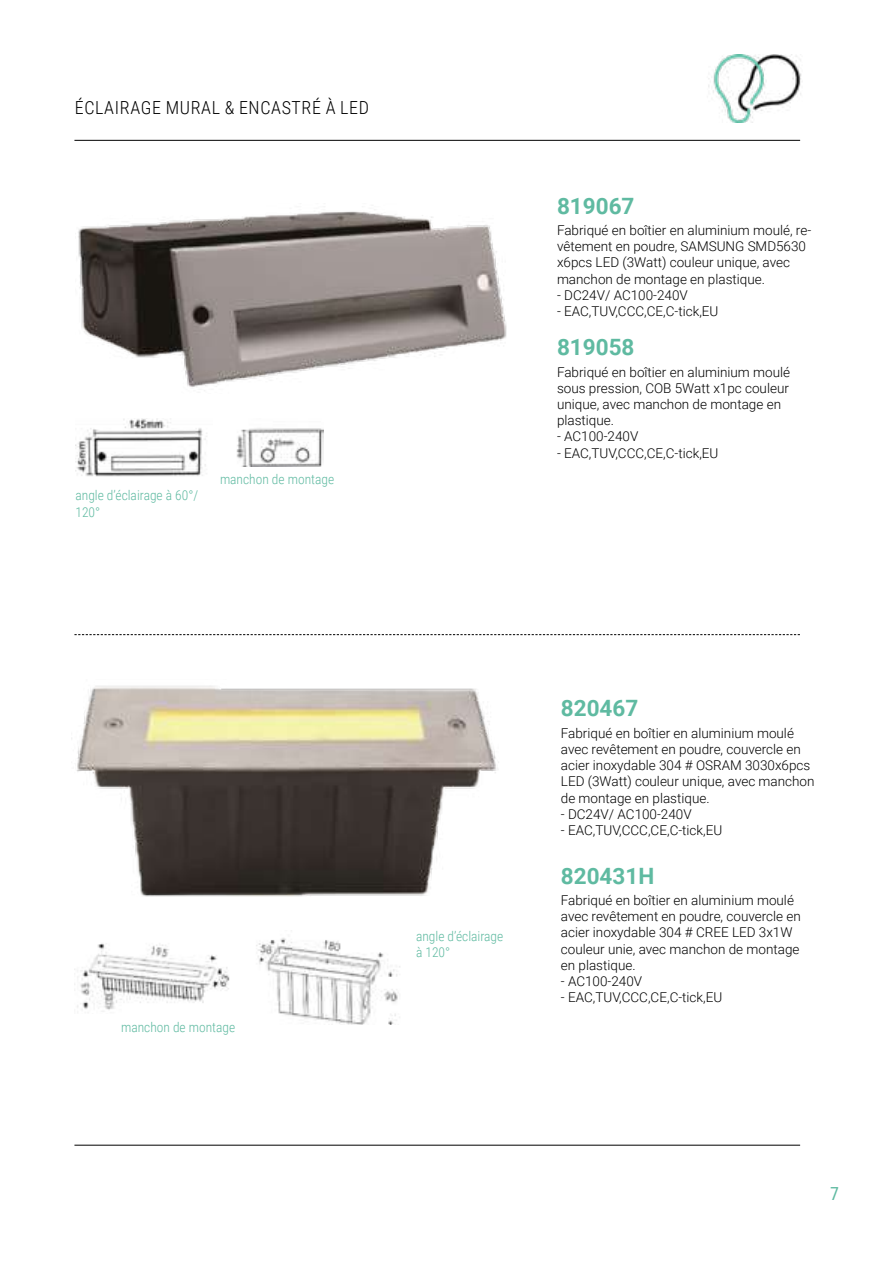
<style>
.page{position:relative;width:893px;height:1263px;background:#fff}
.page>*{position:absolute;margin:0;border:0;box-sizing:border-box;transform-origin:0 0}
.t1{font:700 22.5px "Roboto";color:#5fbaa1}
.t2{font:300 18px "Roboto Condensed";letter-spacing:.035em;color:#000}
.t3{font:18px "Roboto Condensed";color:#5fbaa1}
.t4{font:300 13.5px/16.2px "Roboto";color:#000}
.t5{font:300 13.5px/16.2px "Roboto Condensed";color:#5fbaa1}
</style>
<div class="page">
<hr style="left:74px;top:140px;width:726px;height:1px;background:#000">
<hr style="left:74px;top:1145px;width:726px;height:1px;background:#000">
<svg style="left:74px;top:634px;width:726px;height:1px"></svg>
<img style="left:708px;top:55px;width:94px;height:68px">
<img style="left:78px;top:211px;width:429px;height:180px">
<img style="left:76px;top:418px;width:131px;height:59px">
<img style="left:236px;top:428px;width:88px;height:39px">
<img style="left:77px;top:685px;width:422px;height:211px">
<img style="left:74px;top:943px;width:156px;height:69px">
<img style="left:256px;top:938px;width:144px;height:86px">
<h2 class="t2" style="left:75px;top:95px;width:296px">ÉCLAIRAGE MURAL &amp; ENCASTRÉ À LED</h2>
<p class="t5" style="left:76px;top:487px;width:124px">angle d’éclairage à 60°/<br>120°</p>
<p class="t5" style="left:220px;top:471px;width:116px">manchon de montage</p>
<h1 class="t1" style="left:557px;top:190px;width:79px">819067</h1>
<p class="t4" style="left:557px;top:222px;width:256px">Fabriqué en boîtier en aluminium moulé, re&shy;vêtement en poudre, SAMSUNG SMD5630 x6pcs LED (3Watt) couleur unique, avec manchon de montage en plastique.</p>
<p class="t4" style="left:557px;top:286px;width:132px">- DC24V/ AC100-240V</p>
<p class="t4" style="left:557px;top:303px;width:163px">- EAC,TUV,CCC,CE,C-tick,EU</p>
<h1 class="t1" style="left:557px;top:331px;width:79px">819058</h1>
<p class="t4" style="left:557px;top:363px;width:235px">Fabriqué en boîtier en aluminium moulé sous pression, COB 5Watt x1pc couleur unique, avec manchon de montage en plastique.</p>
<p class="t4" style="left:557px;top:428px;width:83px">- AC100-240V</p>
<p class="t4" style="left:557px;top:444px;width:163px">- EAC,TUV,CCC,CE,C-tick,EU</p>
<p class="t5" style="left:121px;top:1019px;width:116px">manchon de montage</p>
<p class="t5" style="left:416px;top:927px;width:89px">angle d’éclairage à 120°</p>
<h1 class="t1" style="left:561px;top:693px;width:79px">820467</h1>
<p class="t4" style="left:561px;top:724px;width:255px">Fabriqué en boîtier en aluminium moulé avec revêtement en poudre, couvercle en acier inoxydable 304 # OSRAM 3030x6pcs LED (3Watt) couleur unique, avec manchon de montage en plastique.</p>
<p class="t4" style="left:561px;top:805px;width:132px">- DC24V/ AC100-240V</p>
<p class="t4" style="left:561px;top:822px;width:163px">- EAC,TUV,CCC,CE,C-tick,EU</p>
<h1 class="t1" style="left:561px;top:860px;width:95px">820431H</h1>
<p class="t4" style="left:561px;top:892px;width:241px">Fabriqué en boîtier en aluminium moulé avec revêtement en poudre, couvercle en acier inoxydable 304 # CREE LED 3x1W couleur unie, avec manchon de montage en plastique.</p>
<p class="t4" style="left:561px;top:973px;width:83px">- AC100-240V</p>
<p class="t4" style="left:561px;top:989px;width:163px">- EAC,TUV,CCC,CE,C-tick,EU</p>
<h2 class="t3" style="left:830px;top:1181px;width:10px">7</h2>
</div>
